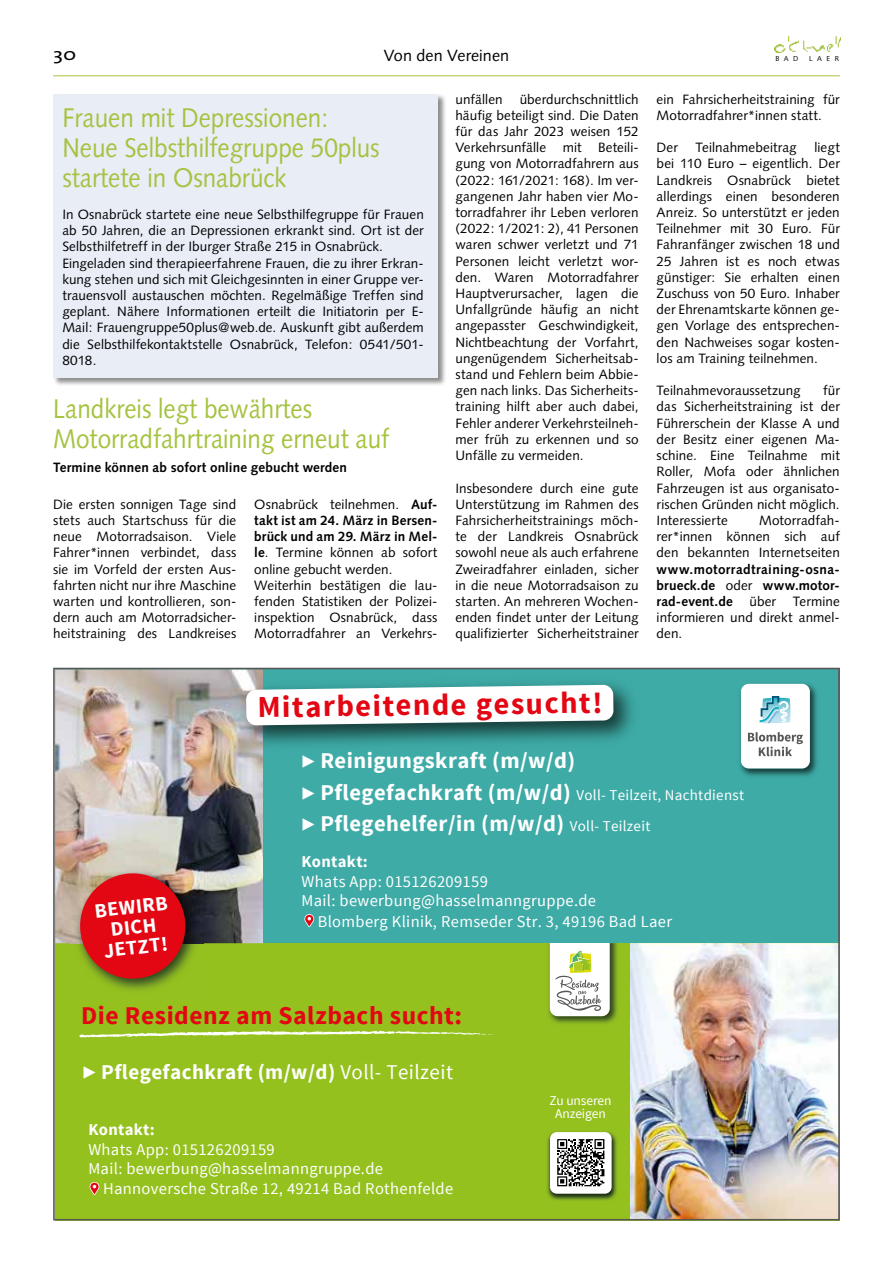
<style>
.page{position:relative;width:893px;height:1263px;background:#fff}
.page>*{position:absolute;margin:0;border:0;box-sizing:border-box;transform-origin:0 0}
.t1{font:700 30.3px "Source Sans Pro";color:#e30613}
.t2{font:27px/30px "Syntax";color:#a4c33f;scale:.9 1}
.t3{font:700 25.5px "Source Sans Pro";letter-spacing:.02em;color:#e30613}
.t4{font:700 22.5px "Source Sans Pro";letter-spacing:.02em;color:#fff}
.t5{font:700 21px "Source Sans Pro";letter-spacing:.02em;color:#fff}
.t6{font:700 20.4px/20.4px "Source Sans Pro";color:#fff;text-align:center}
.t7{font:17.25px "The Mix";color:#000;scale:1.25 1}
.t8{font:16.5px "Source Sans Pro";letter-spacing:.02em;color:#fff}
.t9{font:700 16.5px "Source Sans Pro";letter-spacing:.02em;color:#fff}
.t10{font:16.2px "Syntax";letter-spacing:.005em;color:#000}
.t11{font:15px "Source Sans Pro";letter-spacing:.02em;color:#fff}
.t12{font:13.5px/16.2px "Syntax";letter-spacing:.005em;color:#000;text-align:justify}
.t13{font:700 13.5px/16.2px "Syntax";letter-spacing:.015em;color:#000;text-align:justify}
.t14{font:13.5px/12.5px "Source Sans Pro";letter-spacing:-.01em;color:#fff;text-align:center}
.t15{font:7.2px "Syntax";letter-spacing:.63em;color:#000}
.s1{font-weight:700}
.s2{font-weight:400}
.s3{font-weight:700;font-size:22.5px}
.s4{font-weight:400;font-size:15px}
.s5{font-size:22.5px}
</style>
<div class="page">
<img style="left:774px;top:36px;width:67px;height:16px">
<hr style="left:53px;top:75px;width:787px;height:1px;background:#a4c33f">
<div style="left:53px;top:93px;width:393px;height:293px;background:#000;opacity:.45"></div>
<div style="left:53px;top:94px;width:384px;height:283px;background:#e8edf6"></div>
<img style="left:53px;top:668px;width:787px;height:552px">
<p class="t7" style="left:53px;top:40px;width:20px">30</p>
<p class="t10" style="left:384px;top:45px;width:127px">Von den Vereinen</p>
<p class="t15" style="left:775px;top:55px;width:25px">BAD</p>
<p class="t15" style="left:809px;top:55px;width:32px">LAER</p>
<h2 class="t2" style="left:62px;top:102px;width:354px">Frauen mit Depressionen:<br>Neue Selbsthilfegruppe 50plus startete in Osnabrück</h2>
<p class="t12" style="left:62px;top:206px;width:363px;text-align:left">In Osnabrück startete eine neue Selbsthilfegruppe für Frauen ab 50 Jahren, die an Depressionen erkrankt sind. Ort ist der Selbsthilfetreff in der Iburger Straße 215 in Osnabrück.<br>Eingeladen sind therapieerfahrene Frauen, die zu ihrer Erkran&shy;kung stehen und sich mit Gleichgesinnten in einer Gruppe ver&shy;trauensvoll austauschen möchten. Regelmäßige Treffen sind geplant. Nähere Informationen erteilt die Initiatorin per E-Mail: Frauengruppe50plus@web.de. Auskunft gibt außerdem die Selbsthilfekontaktstelle Osnabrück, Telefon: 0541/501- 8018.</p>
<h2 class="t2" style="left:53px;top:393px;width:375px">Landkreis legt bewährtes<br>Motorradfahrtraining erneut auf</h2>
<p class="t13" style="left:53px;top:460px;width:295px">Termine können ab sofort online gebucht werden</p>
<p class="t12" style="left:254px;top:496px;width:185px;text-align:left">Osnabrück teilnehmen. <span class="s1">Auf&shy;takt ist am 24. März in Bersen&shy;brück und am 29. März in Mel&shy;le</span>. Termine können ab sofort online gebucht werden.<br>Weiterhin bestätigen die lau&shy;fenden Statistiken der Polizei&shy;inspektion Osnabrück, dass<br>Motorradfahrer an Verkehrs-</p>
<p class="t12" style="left:53px;top:496px;width:185px">Die ersten sonnigen Tage sind stets auch Startschuss für die neue Motorradsaison. Viele Fahrer*innen verbindet, dass sie im Vorfeld der ersten Aus&shy;fahrten nicht nur ihre Maschine warten und kontrollieren, son&shy;dern auch am Motorradsicher&shy;heitstraining des Landkreises</p>
<p class="t12" style="left:455px;top:91px;width:49px">unfällen</p>
<p class="t12" style="left:455px;top:91px;width:185px;text-indent:64px">überdurchschnittlich häufig beteiligt sind. Die Daten für das Jahr 2023 weisen 152<br>Verkehrsunfälle mit Beteili&shy;gung von Motorradfahrern aus (2022: 161/2021: 168). Im ver&shy;gangenen Jahr haben vier Mo&shy;torradfahrer ihr Leben verloren (2022: 1/2021: 2), 41 Personen waren schwer verletzt und 71<br>Personen leicht verletzt wor&shy;den. Waren Motorradfahrer Hauptverursacher, lagen die Unfallgründe häufig an nicht angepasster Geschwindigkeit, Nichtbeachtung der Vorfahrt, ungenügendem Sicherheitsab&shy;stand und Fehlern beim Abbie&shy;gen nach links. Das Sicherheits&shy;training hilft aber auch dabei, Fehler anderer Verkehrsteilneh&shy;mer früh zu erkennen und so Unfälle zu vermeiden.</p>
<p class="t12" style="left:455px;top:480px;width:185px">Insbesondere durch eine gute Unterstützung im Rahmen des Fahrsicherheitstrainings möch&shy;te der Landkreis Osnabrück sowohl neue als auch erfahrene Zweiradfahrer einladen, sicher in die neue Motorradsaison zu starten. An mehreren Wochen&shy;enden findet unter der Leitung qualifizierter Sicherheitstrainer</p>
<p class="t12" style="left:657px;top:91px;width:185px">ein Fahrsicherheitstraining für<br>Motorradfahrer*innen statt.</p>
<p class="t12" style="left:657px;top:140px;width:23px">Der</p>
<p class="t12" style="left:696px;top:140px;width:103px">Teilnahmebeitrag</p>
<p class="t12" style="left:657px;top:140px;width:185px;text-indent:158px">liegt bei 110 Euro – eigentlich. Der Landkreis Osnabrück bietet allerdings einen besonderen Anreiz. So unterstützt er jeden Teilnehmer mit 30 Euro. Für Fahranfänger zwischen 18 und 25 Jahren ist es noch etwas günstiger: Sie erhalten einen Zuschuss von 50 Euro. Inhaber der Ehrenamtskarte können ge&shy;gen Vorlage des entsprechen&shy;den Nachweises sogar kosten&shy;los am Training teilnehmen.</p>
<p class="t12" style="left:657px;top:383px;width:145px">Teilnahmevoraussetzung</p>
<p class="t12" style="left:657px;top:383px;width:185px;text-indent:166px">für das Sicherheitstraining ist der Führerschein der Klasse A und der Besitz einer eigenen Ma&shy;schine. Eine Teilnahme mit Roller, Mofa oder ähnlichen Fahrzeugen ist aus organisato&shy;rischen Gründen nicht möglich.<br>Interessierte</p>
<p class="t12" style="left:657px;top:512px;width:185px;text-indent:102px">Motorradfah&shy;rer*innen können sich auf den bekannten Internetseiten</p>
<p class="t13" style="left:657px;top:561px;width:185px">www.motorradtraining-osna&shy;brueck.de <span class="s2">oder</span> www.motor&shy;rad-event.de <span class="s2">über Termine informieren und direkt anmel&shy;den.</span></p>
<h1 class="t1" style="left:257px;top:688px;width:347px;rotate:-1deg">Mitarbeitende gesucht!</h1>
<h3 class="t6" style="left:94px;top:902px;width:75px;rotate:-7deg">BEWIRB<br>DICH<br>JETZT!</h3>
<h3 class="t4" style="left:301px;top:746px;width:275px">▶ Reinigungskraft (m/w/d)</h3>
<p class="t11" style="left:301px;top:785px;width:444px"><span class="s3">▶ Pflegefachkraft (m/w/d)</span> Voll- Teilzeit, Nachtdienst</p>
<h3 class="t4" style="left:301px;top:809px;width:350px">▶ Pflegehelfer/in (m/w/d) <span class="s4">Voll- Teilzeit</span></h3>
<p class="t9" style="left:301px;top:851px;width:68px">Kontakt:</p>
<p class="t8" style="left:301px;top:871px;width:188px">Whats App: 015126209159</p>
<p class="t8" style="left:301px;top:890px;width:296px">Mail: bewerbung@hasselmanngruppe.de</p>
<p class="t8" style="left:318px;top:911px;width:356px">Blomberg Klinik, Remseder Str. 3, 49196 Bad Laer</p>
<h3 class="t3" style="left:81px;top:999px;width:382px">Die Residenz am Salzbach sucht:</h3>
<h3 class="t5" style="left:82px;top:1058px;width:372px"><span class="s5">▶</span> Pflegefachkraft (m/w/d) <span class="s2">Voll- Teilzeit</span></h3>
<p class="t9" style="left:88px;top:1119px;width:68px">Kontakt:</p>
<p class="t8" style="left:88px;top:1139px;width:188px">Whats App: 015126209159</p>
<p class="t8" style="left:88px;top:1158px;width:296px">Mail: bewerbung@hasselmanngruppe.de</p>
<p class="t8" style="left:103px;top:1178px;width:352px">Hannoversche Straße 12, 49214 Bad Rothenfelde</p>
<p class="t14" style="left:549px;top:1095px;width:64px">Zu unseren<br>Anzeigen</p>
</div>
